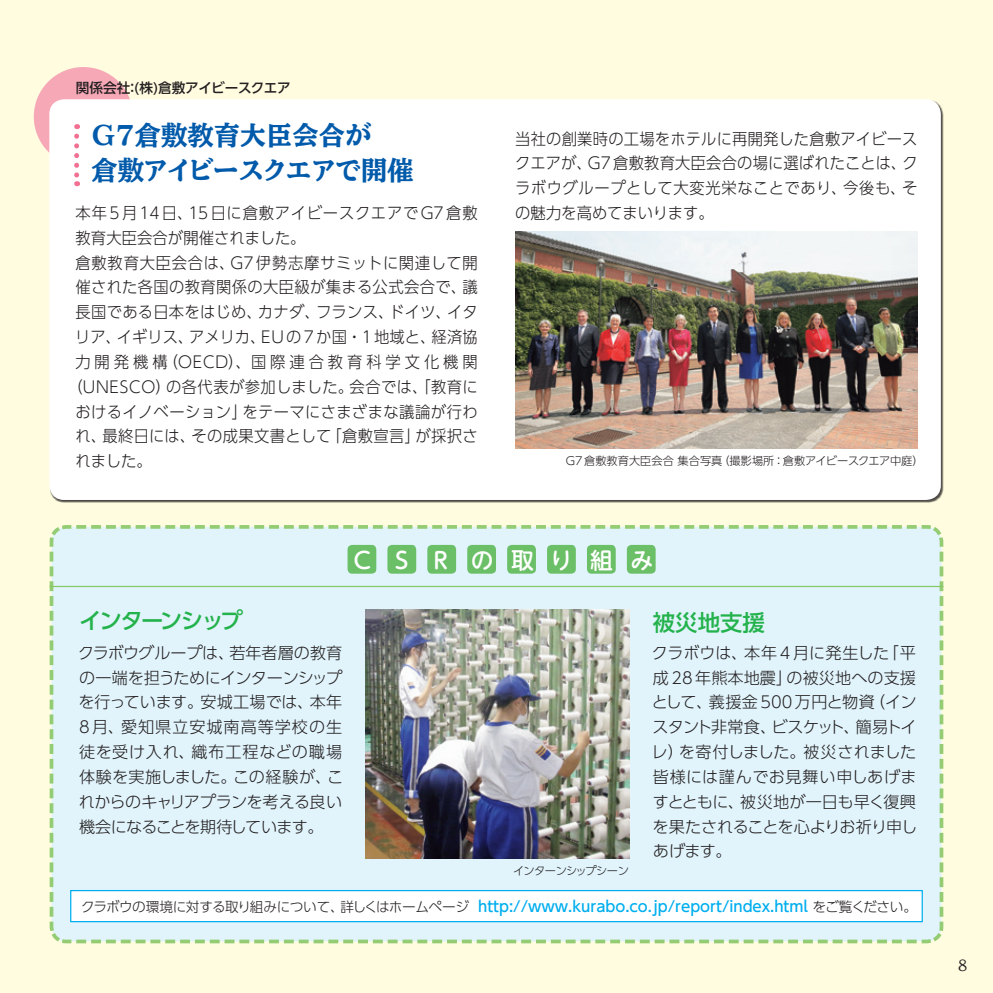
<style>
.page{position:relative;width:993px;height:993px;background:#fff}
.page>*{position:absolute;margin:0;border:0;box-sizing:border-box;transform-origin:0 0}
.t1{font:800 26.25px/35px "TBUD Min Std";color:#015aaa}
.t2{font:500 22.75px "UD Shin M Go Pro";color:#fff}
.t3{font:500 22.4px "UD Shin Go Pro";letter-spacing:-.085em;color:#23b24b}
.t4{font:500 22.4px "UD Shin Go Pro";letter-spacing:-.065em;color:#23b24b}
.t5{font:300 16.1px/24.8px "UD Shin Go Pro";letter-spacing:.02em;color:#231f20;text-align:justify;scale:.95 1}
.t6{font:300 16.1px/24.8px "UD Shin Go Pro";letter-spacing:.02em;color:#231f20;text-align:justify}
.t7{font:300 16.1px "UD Shin Go Pro";letter-spacing:.05em;color:#231f20;scale:.95 1}
.t8{font:300 16.1px "UD Shin Go Pro";letter-spacing:.045em;color:#231f20;scale:.95 1}
.t9{font:300 16.1px "UD Shin Go Pro";letter-spacing:.255em;color:#231f20;scale:.95 1}
.t10{font:500 14.88px "UD Shin Go Pro";color:#00aeef}
.t11{font:500 14.88px "UD Reimin Pro";color:#231f20}
.t12{font:500 13.65px "UD Shin Go Pro";letter-spacing:-.015em;color:#231f20}
.t13{font:300 11.2px "UD Shin Go Pro";letter-spacing:-.01em;color:#231f20}
.t14{font:300 11.2px "UD Shin Go Pro";letter-spacing:-.05em;color:#231f20}
.s1{font-weight:300;font-size:13.65px;color:#231f20}
</style>
<div class="page">
<div style="left:0;top:0;width:992px;height:992px;background:#fffce0"></div>
<div style="left:34px;top:67px;width:99px;height:99px;background:#f6a8b6;border-radius:50%"></div>
<div style="left:49px;top:99px;width:891px;height:401px;background:#fff;border-radius:15px"></div>
<div style="left:49px;top:525px;width:895px;height:419px;background:#e1f4fc"></div>
<div style="left:347px;top:544px;width:29px;height:29px;background:#6bc067;border-radius:5px"></div>
<div style="left:387px;top:544px;width:29px;height:29px;background:#6bc067;border-radius:5px"></div>
<div style="left:427px;top:544px;width:29px;height:29px;background:#6bc067;border-radius:5px"></div>
<div style="left:467px;top:544px;width:29px;height:29px;background:#6bc067;border-radius:5px"></div>
<div style="left:507px;top:544px;width:28px;height:29px;background:#6bc067;border-radius:5px"></div>
<div style="left:547px;top:544px;width:28px;height:29px;background:#6bc067;border-radius:5px"></div>
<div style="left:586px;top:544px;width:29px;height:29px;background:#6bc067;border-radius:5px"></div>
<div style="left:626px;top:544px;width:29px;height:29px;background:#6bc067;border-radius:5px"></div>
<hr style="left:50px;top:585px;width:893px;height:2px;background:#87c765">
<img style="left:366px;top:609px;width:263px;height:249px">
<div style="left:71px;top:890px;width:850px;height:31px;background:#fff"></div>
<div style="left:70px;top:889px;width:852px;height:32px;border:1px solid #00aeef"></div>
<svg style="left:74px;top:136px;width:5px;height:50px"></svg>
<img style="left:515px;top:231px;width:402px;height:217px">
<p class="t12" style="left:76px;top:76px;width:216px">関係会社：(株)倉敷アイビースクエア</p>
<h1 class="t1" style="left:91px;top:118px;width:323px">G7倉敷教育大臣会合が<br>倉敷アイビースクエアで開催</h1>
<p class="t7" style="left:75px;top:200px;width:425px">本年5月14日、15日に倉敷アイビースクエアでG7 倉敷</p>
<p class="t5" style="left:75px;top:224px;width:244px">教育大臣会合が開催されました。</p>
<p class="t8" style="left:75px;top:249px;width:425px">倉敷教育大臣会合は、G7伊勢志摩サミットに関連して開</p>
<p class="t5" style="left:75px;top:274px;width:425px">催された各国の教育関係の大臣級が集まる公式会合で、議</p>
<p class="t5" style="left:75px;top:299px;width:425px">長国である日本をはじめ、カナダ、フランス、ドイツ、イタ</p>
<p class="t5" style="left:75px;top:324px;width:425px">リア、イギリス、アメリカ、EUの7か国・1地域と、経済協</p>
<p class="t9" style="left:75px;top:349px;width:425px">力開発機構（OECD）、国際連合教育科学文化機関</p>
<p class="t5" style="left:67px;top:373px;width:433px">（UNESCO）の各代表が参加しました。会合では、「教育に</p>
<p class="t5" style="left:75px;top:398px;width:425px">おけるイノベーション」をテーマにさまざまな議論が行わ</p>
<p class="t5" style="left:75px;top:423px;width:425px">れ、最終日には、その成果文書として「倉敷宣言」が採択さ</p>
<p class="t5" style="left:75px;top:448px;width:82px">れました。</p>
<p class="t5" style="left:515px;top:125px;width:425px">当社の創業時の工場をホテルに再開発した倉敷アイビースクエアが、G7倉敷教育大臣会合の場に選ばれたことは、クラボウグループとして大変光栄なことであり、今後も、その魅力を高めてまいります。</p>
<p class="t13" style="left:565px;top:451px;width:359px">G7倉敷教育大臣会合 集合写真（撮影場所：倉敷アイビースクエア中庭）</p>
<h2 class="t2" style="left:353px;top:541px;width:301px">C S R の 取 り 組 み</h2>
<h3 class="t3" style="left:79px;top:602px;width:165px">インターンシップ</h3>
<p class="t6" style="left:78px;top:639px;width:266px">クラボウグループは、若年者層の教育の一端を担うためにインターンシップを行っています。安城工場では、本年8月、愛知県立安城南高等学校の生徒を受け入れ、織布工程などの職場体験を実施しました。この経験が、これからのキャリアプランを考える良い機会になることを期待しています。</p>
<p class="t14" style="left:513px;top:861px;width:117px">インターンシップシーン</p>
<h3 class="t4" style="left:652px;top:604px;width:113px">被災地支援</h3>
<p class="t6" style="left:651px;top:639px;width:267px">クラボウは、本年 4 月に発生した「平成28年熊本地震」の被災地への支援として、義援金 500 万円と物資（インスタント非常食、ビスケット、簡易トイレ）を寄付しました。被災されました皆様には謹んでお見舞い申しあげますとともに、被災地が一日も早く復興を果たされることを心よりお祈り申しあげます。</p>
<p class="t10" style="left:81px;top:893px;width:837px"><span class="s1">クラボウの環境に対する取り組みについて、詳しくはホームページ</span> http://www.kurabo.co.jp/report/index.html <span class="s1">をご覧ください。</span></p>
<p class="t11" style="left:957px;top:953px;width:11px">8</p>
</div>
